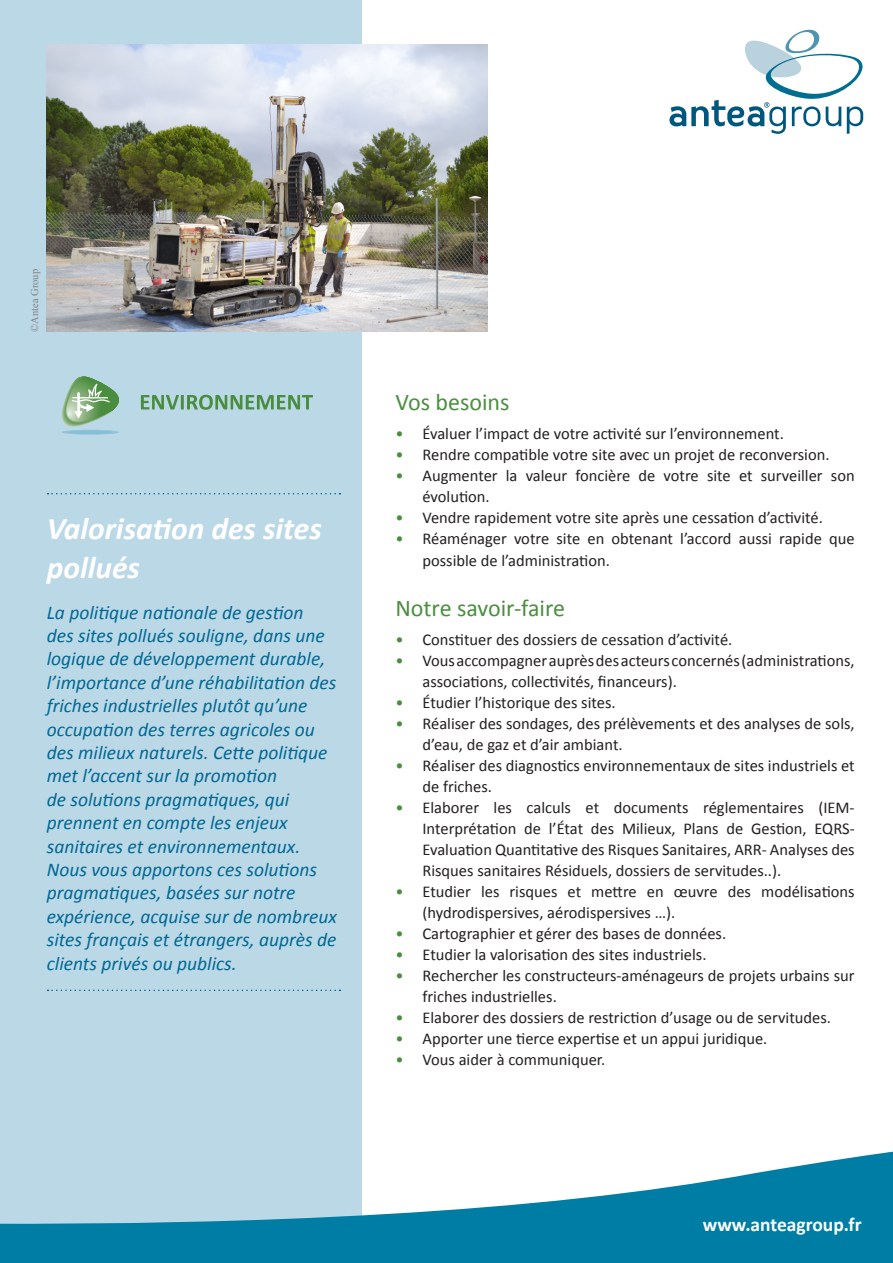
<style>
.page{position:relative;width:893px;height:1263px;background:#fff}
.page>*{position:absolute;margin:0;border:0;box-sizing:border-box;transform-origin:0 0}
.t1{font:italic 700 31.5px/39.6px "Calibri";color:#fff}
.t2{font:24px "Calibri";color:#4b8e3f}
.t3{font:italic 19.5px/23.4px "Calibri";color:#006893}
.t4{font:700 19.5px "Calibri";color:#fff}
.t5{font:16.5px/21px "Calibri";color:#231f20}
.t6{font:10.5px "Times New Roman";color:#808285}
.s1{color:#4b8e3f}
</style>
<div class="page">
<div style="left:0;top:0;width:361px;height:1263px;background:#bbd8e7"></div>
<svg style="left:669px;top:30px;width:194px;height:104px"></svg>
<svg style="left:0;top:1148px;width:893px;height:115px;fill:#007da5"></svg>
<img style="left:47px;top:45px;width:441px;height:287px">
<svg style="left:48px;top:493px;width:292px;height:1px"></svg>
<svg style="left:141px;top:395px;width:172px;height:15px"></svg>
<svg style="left:62px;top:377px;width:57px;height:58px"></svg>
<hr style="left:64px;top:430px;width:52px;height:4px;background:#93c4dc;border-radius:50%">
<hr style="left:67px;top:430px;width:47px;height:4px;background:#85bed9;border-radius:50%">
<svg style="left:48px;top:989px;width:292px;height:2px"></svg>
<p class="t6" style="left:28px;top:332px;width:64px;rotate:-90deg">©Antea Group</p>
<p class="t1" style="left:47px;top:508px;width:277px">Valorisation des sites pollués</p>
<p class="t3" style="left:47px;top:600px;width:292px">La politique nationale de gestion<br>des sites pollués souligne, dans une logique de développement durable, l’importance d’une réhabilitation des friches industrielles plutôt qu’une occupation des terres agricoles ou des milieux naturels. Cette politique met l’accent sur la promotion<br>de solutions pragmatiques, qui prennent en compte les enjeux sanitaires et environnementaux.<br>Nous vous apportons ces solutions pragmatiques, basées sur notre expérience, acquise sur de nombreux sites français et étrangers, auprès de clients privés ou publics.</p>
<p class="t2" style="left:395px;top:386px;width:116px">Vos besoins</p>
<p class="t5" style="left:395px;top:423px;width:390px"><span class="s1">•</span> Évaluer l’impact de votre activité sur l’environnement.</p>
<p class="t5" style="left:395px;top:444px;width:436px"><span class="s1">•</span> Rendre compatible votre site avec un projet de reconversion.</p>
<p class="t5" style="left:422px;top:465px;width:434px;text-indent:-27px"><span class="s1">•</span> Augmenter la valeur foncière de votre site et surveiller son évolution.</p>
<p class="t5" style="left:395px;top:507px;width:429px"><span class="s1">•</span> Vendre rapidement votre site après une cessation d’activité.</p>
<p class="t5" style="left:422px;top:528px;width:434px;line-height:21.6px;text-indent:-27px"><span class="s1">•</span> Réaménager votre site en obtenant l’accord aussi rapide que possible de l’administration.</p>
<p class="t2" style="left:395px;top:592px;width:171px">Notre savoir-faire</p>
<p class="t5" style="left:395px;top:629px;width:338px"><span class="s1">•</span> Constituer des dossiers de cessation d’activité.</p>
<p class="t5" style="left:422px;top:650px;width:434px;text-indent:-27px"><span class="s1">•</span> Vous accompagner auprès des acteurs concernés (administrations, associations, collectivités, financeurs).</p>
<p class="t5" style="left:395px;top:692px;width:222px"><span class="s1">•</span> Étudier l’historique des sites.</p>
<p class="t5" style="left:422px;top:713px;width:434px;text-indent:-27px"><span class="s1">•</span> Réaliser des sondages, des prélèvements et des analyses de sols, d’eau, de gaz et d’air ambiant.</p>
<p class="t5" style="left:422px;top:755px;width:434px;text-indent:-27px"><span class="s1">•</span> Réaliser des diagnostics environnementaux de sites industriels et de friches.</p>
<p class="t5" style="left:422px;top:797px;width:434px;text-align:justify;text-indent:-27px"><span class="s1">•</span> Elaborer les calculs et documents réglementaires (IEM-Interprétation de l’État des Milieux, Plans de Gestion, EQRS-Evaluation Quantitative des Risques Sanitaires, ARR- Analyses des Risques sanitaires Résiduels, dossiers de servitudes..).</p>
<p class="t5" style="left:422px;top:881px;width:434px;text-indent:-27px"><span class="s1">•</span> Etudier les risques et mettre en œuvre des modélisations (hydrodispersives, aérodispersives …).</p>
<p class="t5" style="left:395px;top:923px;width:332px"><span class="s1">•</span> Cartographier et gérer des bases de données.</p>
<p class="t5" style="left:395px;top:944px;width:313px"><span class="s1">•</span> Etudier la valorisation des sites industriels.</p>
<p class="t5" style="left:422px;top:965px;width:434px;text-indent:-27px"><span class="s1">•</span> Rechercher les constructeurs-aménageurs de projets urbains sur friches industrielles.</p>
<p class="t5" style="left:395px;top:1007px;width:437px"><span class="s1">•</span> Elaborer des dossiers de restriction d’usage ou de servitudes.</p>
<p class="t5" style="left:395px;top:1028px;width:373px"><span class="s1">•</span> Apporter une tierce expertise et un appui juridique.</p>
<p class="t5" style="left:395px;top:1049px;width:211px"><span class="s1">•</span> Vous aider à communiquer.</p>
<p class="t4" style="left:703px;top:1212px;width:161px">www.anteagroup.fr</p>
</div>
